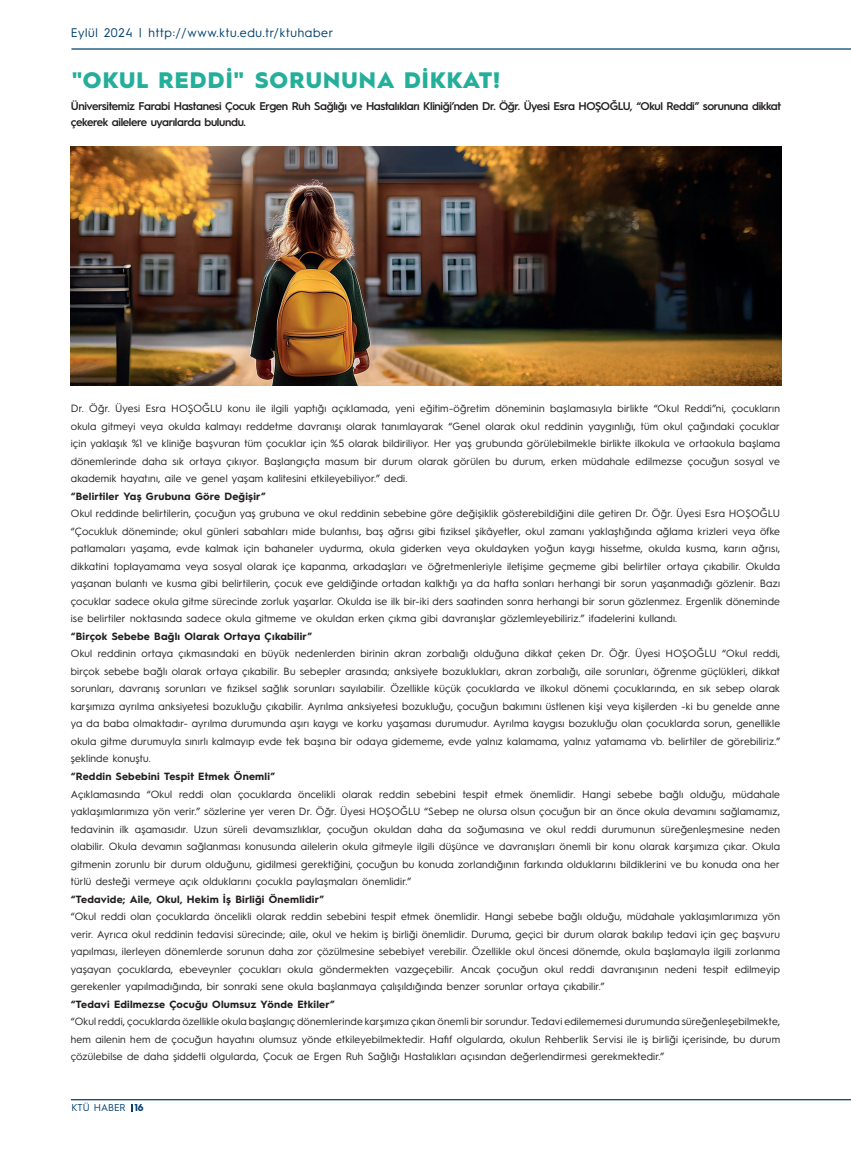
<style>
.page{position:relative;width:851px;height:1170px;background:#fff}
.page>*{position:absolute;margin:0;border:0;box-sizing:border-box;transform-origin:0 0}
.t1{font:900 22.5px "Hurme Geometric Sans 1";letter-spacing:.05em;color:#25af9a}
.t2{font:12.5px "Hurme Geometric Sans 1";letter-spacing:.05em;color:#00406d}
.t3{font:600 11.25px/15.6px "Hurme Geometric Sans 1";letter-spacing:-.03em;color:#231f20}
.t4{font:10.5px/17.5px "Hurme Geometric Sans 1";letter-spacing:.02em;color:#231f20;text-align:justify}
.t5{font:700 10.5px "Hurme Geometric Sans 1";letter-spacing:.02em;color:#231f20}
.t6{font:10px "Hurme Geometric Sans 1";color:#00406d}
.s1{font-weight:700}
</style>
<div class="page">
<hr style="left:71px;top:48px;width:779px;height:2px;background:#00406d">
<hr style="left:71px;top:1098px;width:779px;height:2px;background:#00406d">
<img style="left:71px;top:146px;width:710px;height:239px">
<p class="t2" style="left:71px;top:24px;width:264px">Eylül 2024 | http://www.ktu.edu.tr/ktuhaber</p>
<h1 class="t1" style="left:72px;top:64px;width:429px">"OKUL REDDİ" SORUNUNA DİKKAT!</h1>
<p class="t3" style="left:71px;top:97px;width:711px">Üniversitemiz Farabi Hastanesi Çocuk Ergen Ruh Sağlığı ve Hastalıkları Kliniği’nden Dr. Öğr. Üyesi Esra HOŞOĞLU, “Okul Reddi” sorununa dikkat çekerek ailelere uyarılarda bulundu.</p>
<p class="t4" style="left:71px;top:399px;width:710px">Dr. Öğr. Üyesi Esra HOŞOĞLU konu ile ilgili yaptığı açıklamada, yeni eğitim-öğretim döneminin başlamasıyla birlikte “Okul Reddi”ni, çocukların okula gitmeyi veya okulda kalmayı reddetme davranışı olarak tanımlayarak “Genel olarak okul reddinin yaygınlığı, tüm okul çağındaki çocuklar için yaklaşık %1 ve kliniğe başvuran tüm çocuklar için %5 olarak bildiriliyor. Her yaş grubunda görülebilmekle birlikte ilkokula ve ortaokula başlama dönemlerinde daha sık ortaya çıkıyor. Başlangıçta masum bir durum olarak görülen bu durum, erken müdahale edilmezse çocuğun sosyal ve akademik hayatını, aile ve genel yaşam kalitesini etkileyebiliyor.” dedi.</p>
<p class="t5" style="left:71px;top:488px;width:196px">“Belirtiler Yaş Grubuna Göre Değişir”</p>
<p class="t4" style="left:71px;top:504px;width:710px">Okul reddinde belirtilerin, çocuğun yaş grubuna ve okul reddinin sebebine göre değişiklik gösterebildiğini dile getiren Dr. Öğr. Üyesi Esra HOŞOĞLU “Çocukluk döneminde; okul günleri sabahları mide bulantısı, baş ağrısı gibi fiziksel şikâyetler, okul zamanı yaklaştığında ağlama krizleri veya öfke patlamaları yaşama, evde kalmak için bahaneler uydurma, okula giderken veya okuldayken yoğun kaygı hissetme, okulda kusma, karın ağrısı, dikkatini toplayamama veya sosyal olarak içe kapanma, arkadaşları ve öğretmenleriyle iletişime geçmeme gibi belirtiler ortaya çıkabilir. Okulda yaşanan bulantı ve kusma gibi belirtilerin, çocuk eve geldiğinde ortadan kalktığı ya da hafta sonları herhangi bir sorun yaşanmadığı gözlenir. Bazı çocuklar sadece okula gitme sürecinde zorluk yaşarlar. Okulda ise ilk bir-iki ders saatinden sonra herhangi bir sorun gözlenmez. Ergenlik döneminde ise belirtiler noktasında sadece okula gitmeme ve okuldan erken çıkma gibi davranışlar gözlemleyebiliriz.” ifadelerini kullandı.</p>
<p class="t5" style="left:71px;top:628px;width:243px">“Birçok Sebebe Bağlı Olarak Ortaya Çıkabilir”</p>
<p class="t4" style="left:71px;top:644px;width:710px">Okul reddinin ortaya çıkmasındaki en büyük nedenlerden birinin akran zorbalığı olduğuna dikkat çeken Dr. Öğr. Üyesi HOŞOĞLU “Okul reddi, birçok sebebe bağlı olarak ortaya çıkabilir. Bu sebepler arasında; anksiyete bozuklukları, akran zorbalığı, aile sorunları, öğrenme güçlükleri, dikkat sorunları, davranış sorunları ve fiziksel sağlık sorunları sayılabilir. Özellikle küçük çocuklarda ve ilkokul dönemi çocuklarında, en sık sebep olarak karşımıza ayrılma anksiyetesi bozukluğu çıkabilir. Ayrılma anksiyetesi bozukluğu, çocuğun bakımını üstlenen kişi veya kişilerden -ki bu genelde anne ya da baba olmaktadır- ayrılma durumunda aşırı kaygı ve korku yaşaması durumudur. Ayrılma kaygısı bozukluğu olan çocuklarda sorun, genellikle okula gitme durumuyla sınırlı kalmayıp evde tek başına bir odaya gidememe, evde yalnız kalamama, yalnız yatamama vb. belirtiler de görebiliriz.” şeklinde konuştu.</p>
<p class="t5" style="left:71px;top:768px;width:206px">“Reddin Sebebini Tespit Etmek Önemli”</p>
<p class="t4" style="left:71px;top:784px;width:710px">Açıklamasında “Okul reddi olan çocuklarda öncelikli olarak reddin sebebini tespit etmek önemlidir. Hangi sebebe bağlı olduğu, müdahale yaklaşımlarımıza yön verir.” sözlerine yer veren Dr. Öğr. Üyesi HOŞOĞLU “Sebep ne olursa olsun çocuğun bir an önce okula devamını sağlamamız, tedavinin ilk aşamasıdır. Uzun süreli devamsızlıklar, çocuğun okuldan daha da soğumasına ve okul reddi durumunun süreğenleşmesine neden olabilir. Okula devamın sağlanması konusunda ailelerin okula gitmeyle ilgili düşünce ve davranışları önemli bir konu olarak karşımıza çıkar. Okula gitmenin zorunlu bir durum olduğunu, gidilmesi gerektiğini, çocuğun bu konuda zorlandığının farkında olduklarını bildiklerini ve bu konuda ona her türlü desteği vermeye açık olduklarını çocukla paylaşmaları önemlidir.”</p>
<p class="t5" style="left:71px;top:891px;width:255px">“Tedavide; Aile, Okul, Hekim İş Birliği Önemlidir”</p>
<p class="t4" style="left:71px;top:906px;width:710px">“Okul reddi olan çocuklarda öncelikli olarak reddin sebebini tespit etmek önemlidir. Hangi sebebe bağlı olduğu, müdahale yaklaşımlarımıza yön verir. Ayrıca okul reddinin tedavisi sürecinde; aile, okul ve hekim iş birliği önemlidir. Duruma, geçici bir durum olarak bakılıp tedavi için geç başvuru yapılması, ilerleyen dönemlerde sorunun daha zor çözülmesine sebebiyet verebilir. Özellikle okul öncesi dönemde, okula başlamayla ilgili zorlanma yaşayan çocuklarda, ebeveynler çocukları okula göndermekten vazgeçebilir. Ancak çocuğun okul reddi davranışının nedeni tespit edilmeyip gerekenler yapılmadığında, bir sonraki sene okula başlanmaya çalışıldığında benzer sorunlar ortaya çıkabilir.”</p>
<p class="t5" style="left:71px;top:996px;width:265px">“Tedavi Edilmezse Çocuğu Olumsuz Yönde Etkiler”</p>
<p class="t4" style="left:71px;top:1011px;width:710px">“Okul reddi, çocuklarda özellikle okula başlangıç dönemlerinde karşımıza çıkan önemli bir sorundur. Tedavi edilememesi durumunda süreğenleşebilmekte, hem ailenin hem de çocuğun hayatını olumsuz yönde etkileyebilmektedir. Hafif olgularda, okulun Rehberlik Servisi ile iş birliği içerisinde, bu durum çözülebilse de daha şiddetli olgularda, Çocuk ae Ergen Ruh Sağlığı Hastalıkları açısından değerlendirmesi gerekmektedir.”</p>
<p class="t6" style="left:72px;top:1100px;width:74px">KTÜ HABER <span class="s1">16</span></p>
</div>
